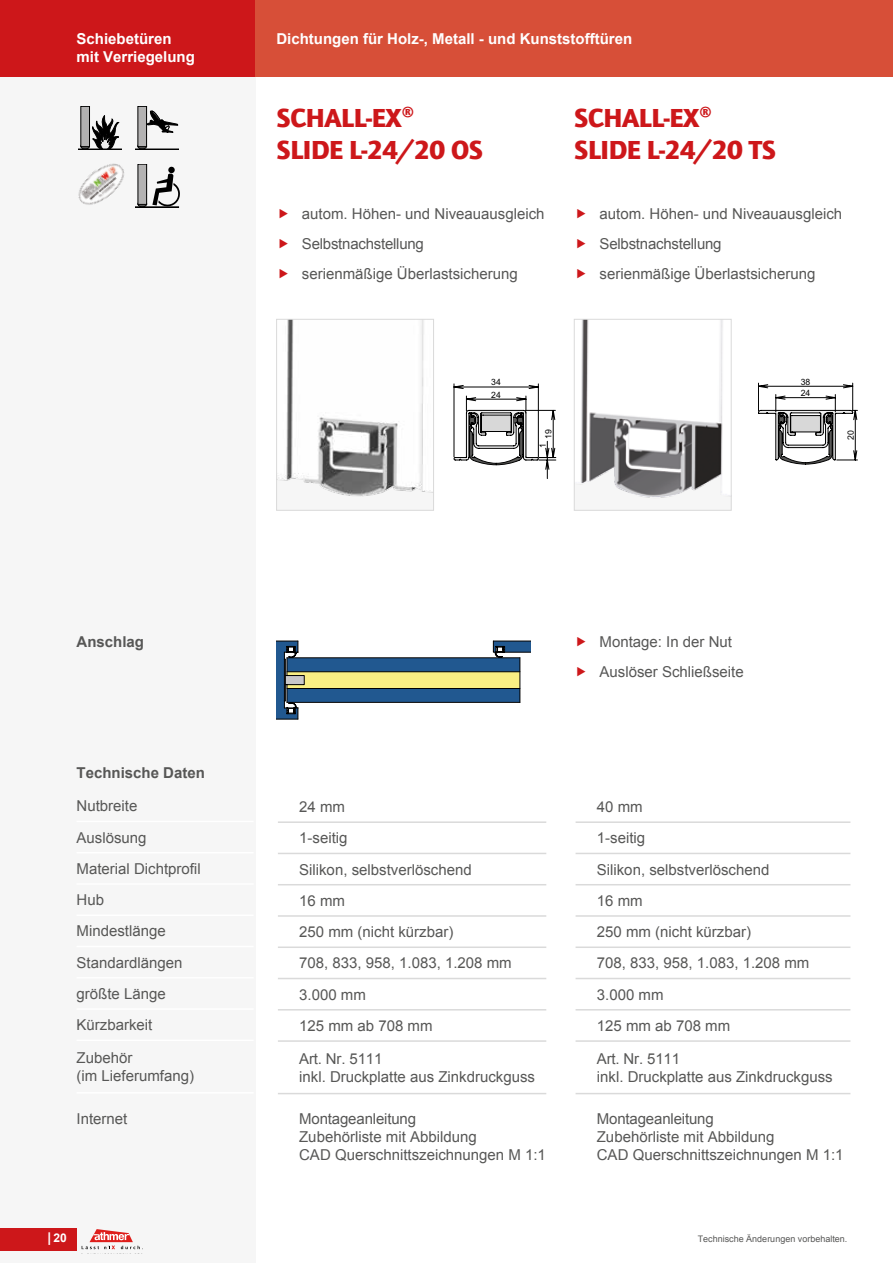
<style>
.page{position:relative;width:893px;height:1263px;background:#fff}
.page>*{position:absolute;margin:0;border:0;box-sizing:border-box;transform-origin:0 0}
.t1{font:900 27px/32.4px "Quay Sans ITC Std";letter-spacing:-.015em;color:#cd171a}
.t2{font:15px/31.2px "Arial";color:#575756}
.t3{font:700 15px/18px "Arial";color:#fff}
.t4{font:700 15px "Arial";color:#575756}
.t5{font:700 12px "Arial";color:#fff}
.t6{font:9px "Arial";color:#575756}
.t7{font:8.7px "Arial";color:#000}
.s1{font-size:13.5px}
</style>
<div class="page">
<div style="left:0;top:0;width:255px;height:1263px;background:#f6f6f6"></div>
<svg style="left:82px;top:1229px;width:61px;height:20px"></svg>
<div style="left:0;top:1228px;width:77px;height:22px;background:#cd171a"></div>
<div style="left:0;top:0;width:255px;height:77px;background:#cd171a"></div>
<div style="left:255px;top:0;width:638px;height:77px;background:#d74f38"></div>
<svg style="left:454px;top:383px;width:102px;height:96px"></svg>
<img style="left:278px;top:321px;width:154px;height:176px">
<div style="left:276px;top:319px;width:158px;height:191px;border:1px solid #dadada"></div>
<hr style="left:278px;top:821px;width:268px;height:2px;background:#dadada">
<hr style="left:278px;top:853px;width:268px;height:1px;background:#dadada">
<hr style="left:278px;top:884px;width:268px;height:1px;background:#dadada">
<hr style="left:278px;top:915px;width:268px;height:2px;background:#dadada">
<hr style="left:278px;top:946px;width:268px;height:2px;background:#dadada">
<hr style="left:278px;top:978px;width:268px;height:1px;background:#dadada">
<hr style="left:278px;top:1009px;width:268px;height:1px;background:#dadada">
<hr style="left:278px;top:1040px;width:268px;height:2px;background:#dadada">
<hr style="left:278px;top:1093px;width:268px;height:1px;background:#dadada">
<img style="left:576px;top:321px;width:153px;height:178px">
<div style="left:574px;top:319px;width:157px;height:191px;border:1px solid #dadada"></div>
<svg style="left:758px;top:383px;width:100px;height:82px"></svg>
<hr style="left:77px;top:821px;width:177px;height:1px;background:#fff">
<hr style="left:77px;top:852px;width:177px;height:1px;background:#fff">
<hr style="left:77px;top:883px;width:177px;height:2px;background:#fff">
<hr style="left:77px;top:914px;width:177px;height:2px;background:#fff">
<hr style="left:77px;top:946px;width:177px;height:1px;background:#fff">
<hr style="left:77px;top:977px;width:177px;height:1px;background:#fff">
<hr style="left:77px;top:1008px;width:177px;height:2px;background:#fff">
<hr style="left:77px;top:1039px;width:177px;height:2px;background:#fff">
<hr style="left:77px;top:1092px;width:177px;height:1px;background:#fff">
<hr style="left:576px;top:821px;width:274px;height:2px;background:#dadada">
<hr style="left:576px;top:853px;width:274px;height:1px;background:#dadada">
<hr style="left:576px;top:884px;width:274px;height:1px;background:#dadada">
<hr style="left:576px;top:915px;width:274px;height:2px;background:#dadada">
<hr style="left:576px;top:946px;width:274px;height:2px;background:#dadada">
<hr style="left:576px;top:978px;width:274px;height:1px;background:#dadada">
<hr style="left:576px;top:1009px;width:274px;height:1px;background:#dadada">
<hr style="left:576px;top:1040px;width:274px;height:2px;background:#dadada">
<hr style="left:576px;top:1093px;width:274px;height:1px;background:#dadada">
<img style="left:78px;top:163px;width:46px;height:42px">
<div style="left:81px;top:143px;width:9px;height:6px;border:1px solid #000;border-radius:50%"></div>
<div style="left:81px;top:106px;width:9px;height:41px;background:#b3b2b2"></div>
<div style="left:81px;top:106px;width:9px;height:41px;border:1px solid #000"></div>
<div style="left:78px;top:149px;width:43px;height:1px;border:1px solid #000"></div>
<svg style="left:92px;top:115px;width:27px;height:34px"></svg>
<div style="left:138px;top:201px;width:9px;height:6px;background:#0e0e0e;border-radius:50%"></div>
<div style="left:138px;top:201px;width:9px;height:6px;border:1px solid #000;border-radius:50%"></div>
<div style="left:138px;top:164px;width:9px;height:40px;background:#b3b2b2"></div>
<div style="left:138px;top:164px;width:9px;height:40px;border:1px solid #000"></div>
<div style="left:135px;top:207px;width:44px;height:1px;border:1px solid #000"></div>
<div style="left:168px;top:167px;width:7px;height:6px;background:#000;border-radius:50%"></div>
<svg style="left:152px;top:173px;width:27px;height:34px"></svg>
<div style="left:138px;top:143px;width:9px;height:6px;border:1px solid #000;border-radius:50%"></div>
<div style="left:138px;top:106px;width:9px;height:41px;background:#b3b2b2"></div>
<div style="left:138px;top:106px;width:9px;height:41px;border:1px solid #000"></div>
<div style="left:135px;top:149px;width:44px;height:1px;border:1px solid #000"></div>
<svg style="left:147px;top:111px;width:31px;height:22px"></svg>
<svg style="left:276px;top:640px;width:255px;height:80px"></svg>
<p class="t3" style="left:77px;top:30px;width:120px">Schiebetüren mit Verriegelung</p>
<p class="t3" style="left:276px;top:30px;width:357px">Dichtungen für Holz-, Metall - und Kunststofftüren</p>
<h1 class="t1" style="left:276px;top:101px;width:208px">SCHALL-EX®<br>SLIDE L-24/20 OS</h1>
<p class="t2" style="left:302px;top:199px;width:244px;line-height:30px">autom. Höhen- und Niveauausgleich<br>Selbstnachstellung<br>serienmäßige Überlastsicherung</p>
<h1 class="t1" style="left:574px;top:101px;width:204px">SCHALL-EX®<br>SLIDE L-24/20 TS</h1>
<p class="t2" style="left:600px;top:199px;width:244px;line-height:30px">autom. Höhen- und Niveauausgleich<br>Selbstnachstellung<br>serienmäßige Überlastsicherung</p>
<p class="t7" style="left:491px;top:377px;width:11px">34</p>
<p class="t7" style="left:491px;top:389px;width:11px">24</p>
<p class="t7" style="left:543px;top:439px;width:11px;rotate:-90deg">19</p>
<p class="t7" style="left:537px;top:448px;width:6px;rotate:-90deg">1</p>
<p class="t7" style="left:801px;top:376px;width:11px">38</p>
<p class="t7" style="left:801px;top:387px;width:11px">24</p>
<p class="t7" style="left:845px;top:440px;width:11px;rotate:-90deg">20</p>
<p class="t4" style="left:77px;top:631px;width:69px">Anschlag</p>
<p class="t2" style="left:600px;top:627px;width:146px;line-height:30px">Montage: In der Nut<br>Auslöser Schließseite</p>
<p class="t4" style="left:77px;top:763px;width:130px">Technische Daten</p>
<p class="t2" style="left:77px;top:790px;width:126px">Nutbreite<br>Auslösung<br>Material Dichtprofil<br>Hub<br>Mindestlänge<br>Standardlängen größte Länge<br>Kürzbarkeit</p>
<p class="t2" style="left:77px;top:1049px;width:119px;line-height:18px">Zubehör<br>(im Lieferumfang)</p>
<p class="t2" style="left:77px;top:1103px;width:52px">Internet</p>
<p class="t2" style="left:299px;top:791px;width:214px">24 mm<br>1-seitig<br>Silikon, selbstverlöschend<br>16 mm<br>250 mm (nicht kürzbar)<br>708, 833, 958, 1.083, 1.208 mm<br>3.000 mm<br>125 mm ab 708 mm</p>
<p class="t2" style="left:299px;top:1050px;width:237px;line-height:18px">Art. Nr. 5111<br>inkl. Druckplatte aus Zinkdruckguss</p>
<p class="t2" style="left:299px;top:1110px;width:248px;line-height:18px">Montageanleitung<br>Zubehörliste mit Abbildung<br>CAD Querschnittszeichnungen M 1:1</p>
<p class="t2" style="left:597px;top:791px;width:214px">40 mm<br>1-seitig<br>Silikon, selbstverlöschend<br>16 mm<br>250 mm (nicht kürzbar)<br>708, 833, 958, 1.083, 1.208 mm<br>3.000 mm<br>125 mm ab 708 mm</p>
<p class="t2" style="left:597px;top:1050px;width:237px;line-height:18px">Art. Nr. 5111<br>inkl. Druckplatte aus Zinkdruckguss</p>
<p class="t2" style="left:597px;top:1110px;width:248px;line-height:18px">Montageanleitung<br>Zubehörliste mit Abbildung<br>CAD Querschnittszeichnungen M 1:1</p>
<p class="t5" style="left:48px;top:1230px;width:21px"><span class="s1">|</span>20</p>
<p class="t6" style="left:698px;top:1233px;width:151px">Technische Änderungen vorbehalten.</p>
</div>
